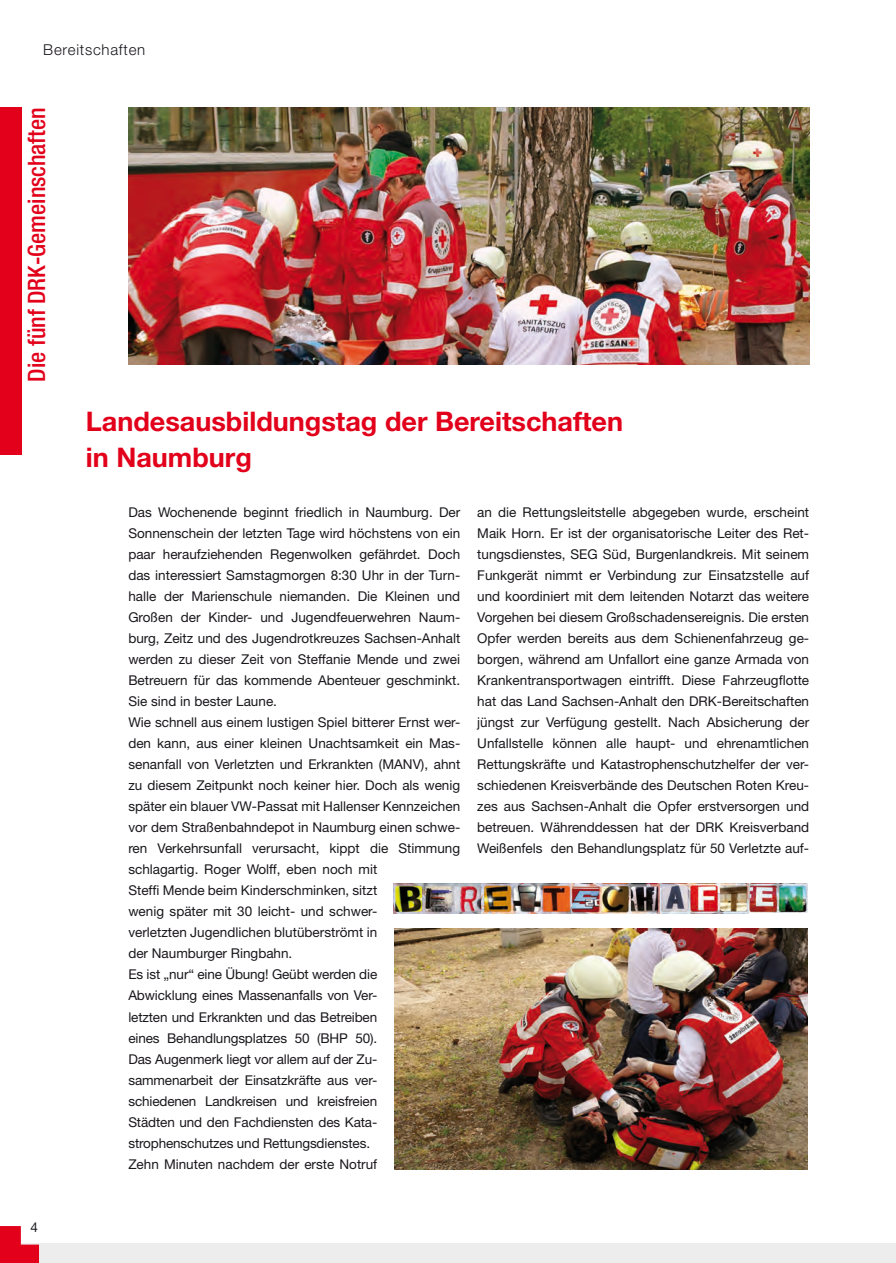
<style>
.page{position:relative;width:896px;height:1263px;background:#fff}
.page>*{position:absolute;margin:0;border:0;box-sizing:border-box;transform-origin:0 0}
.Head{font:700 27px "Helvetica Neue";color:#e2001a}
.Head-2{font:500 condensed 24px "Helvetica Neue";color:#e2001a}
.t1{font:300 15px "Helvetica Neue";letter-spacing:.05em;color:#1a171c}
.FT{font:13.5px/21px "Helvetica Neue";color:#1a171c;text-align:justify}
</style>
<div class="page">
<div style="left:0;top:1242px;width:894px;height:20px;background:#ededee"></div>
<img style="left:128px;top:107px;width:681px;height:257px">
<div style="left:0;top:107px;width:22px;height:348px;background:#e2001a"></div>
<img style="left:394px;top:928px;width:413px;height:241px">
<img style="left:393px;top:883px;width:414px;height:29px">
<svg style="left:0;top:1226px;width:39px;height:37px"></svg>
<svg style="left:893px;top:1242px;width:3px;height:21px"></svg>
<p class="t1" style="left:43px;top:41px;width:104px">Bereitschaften</p>
<p class="Head-2" style="left:22px;top:381px;width:276px;rotate:-90deg">Die fünf DRK-Gemeinschaften</p>
<p class="FT" style="left:30px;top:1216px;width:9px">4</p>
<p class="Head" style="left:86px;top:405px;width:538px">Landesausbildungstag der Bereitschaften</p>
<p class="Head" style="left:86px;top:441px;width:167px">in Naumburg</p>
<p class="FT" style="left:477px;top:501px;width:333px">an die Rettungsleitstelle abgegeben wurde, erscheint Maik Horn. Er ist der organisatorische Leiter des Ret&shy;tungsdienstes, SEG Süd, Burgenlandkreis. Mit seinem Funkgerät nimmt er Verbindung zur Einsatzstelle auf und koordiniert mit dem leitenden Notarzt das weitere Vorgehen bei diesem Großschadensereignis. Die ersten Opfer werden bereits aus dem Schienenfahrzeug ge&shy;borgen, während am Unfallort eine ganze Armada von Krankentransportwagen eintrifft. Diese Fahrzeugflotte hat das Land Sachsen-Anhalt den DRK-Bereitschaften jüngst zur Verfügung gestellt. Nach Absicherung der Unfallstelle können alle haupt- und ehrenamtlichen Rettungskräfte und Katastrophenschutzhelfer der ver&shy;schiedenen Kreisverbände des Deutschen Roten Kreu&shy;zes aus Sachsen-Anhalt die Opfer erstversorgen und betreuen. Währenddessen hat der DRK Kreisverband Weißenfels den Behandlungsplatz für 50 Verletzte auf-</p>
<p class="FT" style="left:128px;top:501px;width:333px">Das Wochenende beginnt friedlich in Naumburg. Der Sonnenschein der letzten Tage wird höchstens von ein paar heraufziehenden Regenwolken gefährdet. Doch das interessiert Samstagmorgen 8:30 Uhr in der Turn&shy;halle der Marienschule niemanden. Die Kleinen und Großen der Kinder- und Jugendfeuerwehren Naum&shy;burg, Zeitz und des Jugendrotkreuzes Sachsen-Anhalt werden zu dieser Zeit von Steffanie Mende und zwei Betreuern für das kommende Abenteuer geschminkt.<br>Sie sind in bester Laune.</p>
<p class="FT" style="left:128px;top:711px;width:333px;text-align:left">Wie schnell aus einem lustigen Spiel bitterer Ernst wer&shy;den kann, aus einer kleinen Unachtsamkeit ein Mas&shy;senanfall von Verletzten und Erkrankten (MANV), ahnt zu diesem Zeitpunkt noch keiner hier. Doch als wenig später ein blauer VW-Passat mit Hallenser Kennzeichen vor dem Straßenbahndepot in Naumburg einen schwe&shy;ren Verkehrsunfall verursacht, kippt die Stimmung schlagartig. Roger Wolff, eben noch mit<br>Steffi Mende beim Kinderschminken, sitzt<br>wenig später mit 30 leicht- und schwer-<br>verletzten Jugendlichen blutüberströmt in<br>der Naumburger Ringbahn.</p>
<p class="FT" style="left:128px;top:963px;width:250px">Es ist „nur“ eine Übung! Geübt werden die Abwicklung eines Massenanfalls von Ver&shy;letzten und Erkrankten und das Betreiben eines Behandlungsplatzes 50 (BHP 50).<br>Das Augenmerk liegt vor allem auf der Zu&shy;sammenarbeit der Einsatzkräfte aus ver&shy;schiedenen Landkreisen und kreisfreien Städten und den Fachdiensten des Kata&shy;strophenschutzes und Rettungsdienstes.</p>
<p class="FT" style="left:128px;top:1152px;width:250px">Zehn Minuten nachdem der erste Notruf</p>
</div>
